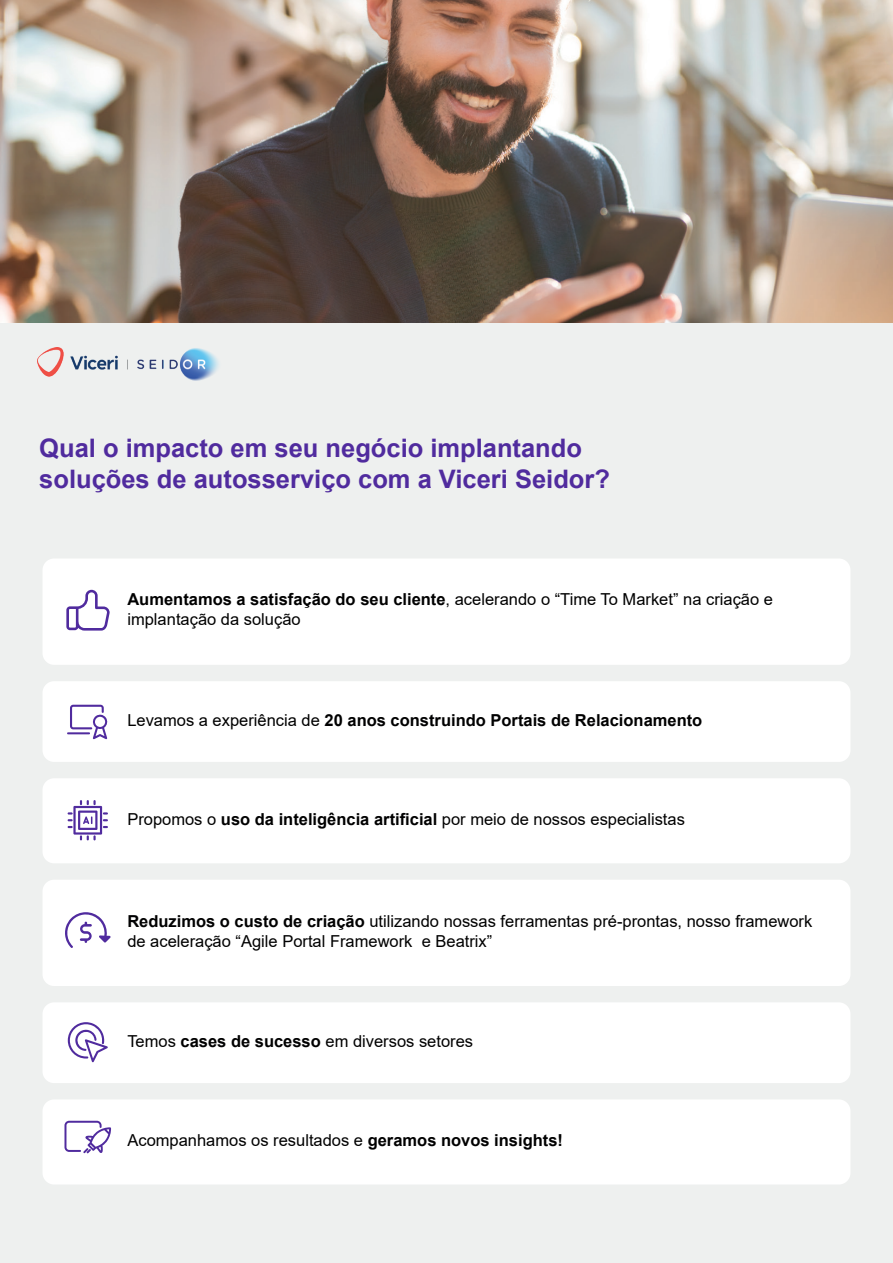
<style>
.page{position:relative;width:893px;height:1263px;background:#eef0ef}
.page>*{position:absolute;margin:0;border:0;box-sizing:border-box;transform-origin:0 0}
.t1{font:700 25.5px/30.6px "Arial";color:#502b9e}
.t2{font:16.5px/19.8px "Arial";color:#000001}
.t3{font:700 16.5px "Arial";color:#000001}
.s1{font-weight:700}
.s2{font-weight:400}
</style>
<div class="page">
<img style="left:0;top:0;width:893px;height:322px">
<img style="left:38px;top:348px;width:181px;height:32px">
<div style="left:43px;top:558px;width:807px;height:107px;background:#fff;border-radius:12px"></div>
<div style="left:43px;top:880px;width:807px;height:106px;background:#fff;border-radius:12px"></div>
<div style="left:43px;top:681px;width:807px;height:81px;background:#fff;border-radius:12px"></div>
<div style="left:43px;top:1002px;width:807px;height:81px;background:#fff;border-radius:12px"></div>
<div style="left:43px;top:778px;width:807px;height:85px;background:#fff;border-radius:12px"></div>
<div style="left:43px;top:1099px;width:807px;height:85px;background:#fff;border-radius:12px"></div>
<hr style="left:67px;top:732px;width:23px;height:2px;background:#502b9e">
<svg style="left:70px;top:705px;width:38px;height:34px"></svg>
<svg style="left:65px;top:912px;width:46px;height:36px"></svg>
<svg style="left:64px;top:1121px;width:47px;height:32px"></svg>
<svg style="left:68px;top:1022px;width:40px;height:40px"></svg>
<svg style="left:68px;top:800px;width:40px;height:40px"></svg>
<svg style="left:66px;top:590px;width:44px;height:41px"></svg>
<h1 class="t1" style="left:39px;top:433px;width:572px">Qual o impacto em seu negócio implantando soluções de autosserviço com a Viceri Seidor?</h1>
<p class="t2" style="left:127px;top:590px;width:647px"><span class="s1">Aumentamos a satisfação do seu cliente</span>, acelerando o “Time To Market” na criação e implantação da solução</p>
<p class="t3" style="left:127px;top:708px;width:576px"><span class="s2">Levamos a experiência de</span> 20 anos construindo Portais de Relacionamento</p>
<p class="t2" style="left:127px;top:809px;width:559px">Propomos o <span class="s1">uso da inteligência artificial</span> por meio de nossos especialistas</p>
<p class="t2" style="left:127px;top:911px;width:686px"><span class="s1">Reduzimos o custo de criação</span> utilizando nossas ferramentas pré-prontas, nosso framework de aceleração “Agile Portal Framework e Beatrix”</p>
<p class="t2" style="left:127px;top:1031px;width:347px">Temos <span class="s1">cases de sucesso</span> em diversos setores</p>
<p class="t2" style="left:127px;top:1130px;width:437px">Acompanhamos os resultados e <span class="s1">geramos novos insights!</span></p>
</div>
